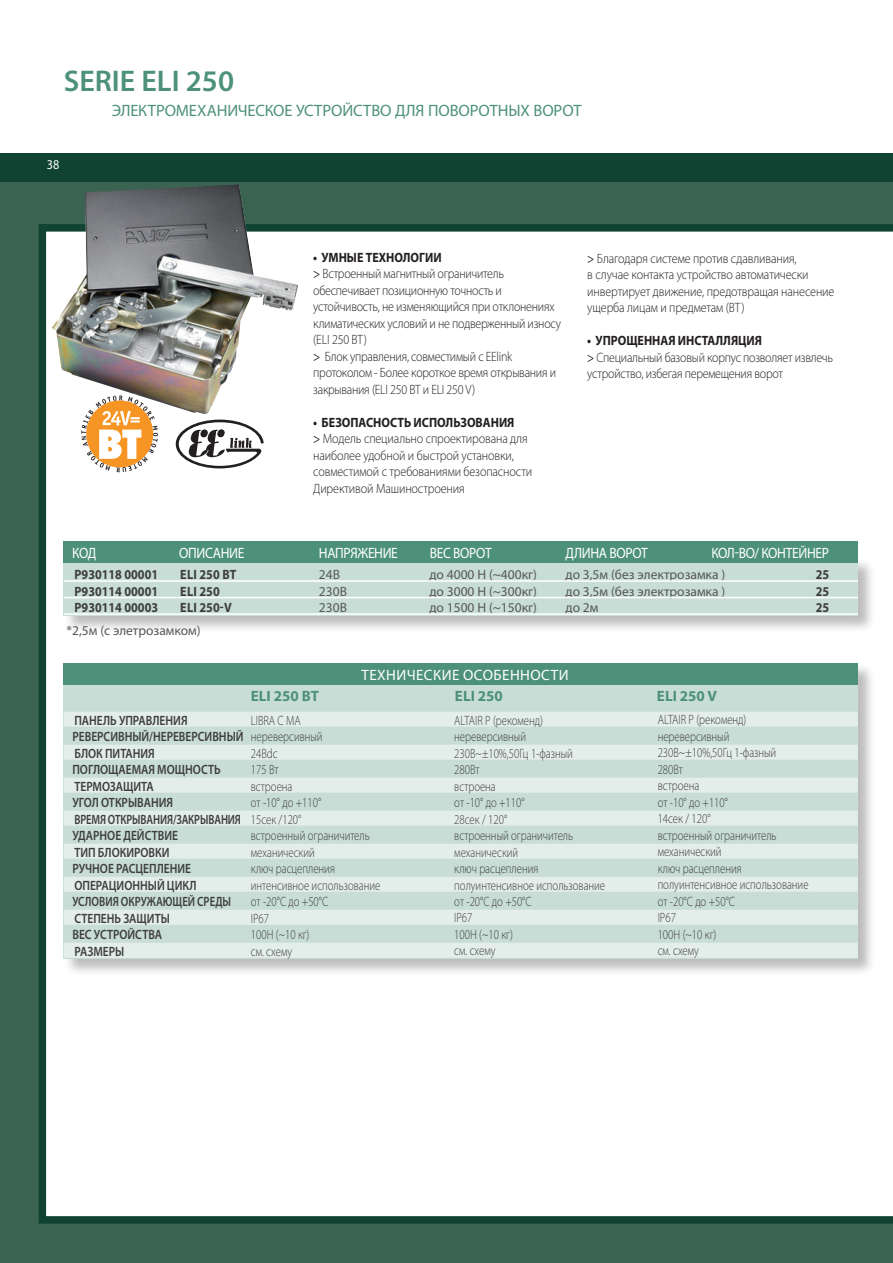
<style>
.page{position:relative;width:893px;height:1263px;background:#fff}
.page>*{position:absolute;margin:0;border:0;box-sizing:border-box;transform-origin:0 0}
.t1{font:600 30px "Myriad Pro";color:#4d917a}
.t2{font:16.5px "Myriad Pro";letter-spacing:.02em;color:#4d917a}
.t3{font:15px "Myriad Pro";letter-spacing:.03em;color:#fff;scale:.9 1}
.t4{font:15px "Myriad Pro";letter-spacing:.03em;color:#fff}
.t5{font:700 15px "Myriad Pro";color:#4d917a}
.t6{font:300 13.5px/16.5px "Myriad Pro";color:#3e3e3f;scale:.8 1}
.t7{font:300 13.5px/16.5px "Myriad Pro";letter-spacing:-.02em;color:#231f20;scale:.89 1}
.t8{font:300 13.5px/16.5px "Myriad Pro";letter-spacing:-.02em;color:#231f20;scale:.9 1}
.t9{font:600 13.5px/16.5px "Myriad Pro";color:#3e3e3f;scale:.85 1}
.t10{font:13.5px/16.5px "Myriad Pro";color:#57585a;text-align:justify}
.t11{font:700 13.5px/16.5px "Myriad Pro";color:#3e3e3f;text-align:justify;scale:.9 1}
.t12{font:700 13.5px "Myriad Pro";color:#231f20;scale:.89 1}
.t13{font:13.5px "Myriad Pro";color:#fff;scale:.9 1}
.s1{font-weight:700}
.s2{font-weight:400}
</style>
<div class="page">
<div style="left:0;top:176px;width:893px;height:1087px;background:#3a6352"></div>
<div style="left:39px;top:224px;width:854px;height:1000px;background:#fff"></div>
<div style="left:0;top:153px;width:893px;height:28px;background:#104331"></div>
<div style="left:63px;top:662px;width:819px;height:321px;background:#231f20;opacity:.3"></div>
<div style="left:64px;top:663px;width:794px;height:296px;background:#c9ddd7"></div>
<div style="left:63px;top:557px;width:819px;height:82px;background:#231f20;opacity:.3"></div>
<div style="left:64px;top:558px;width:794px;height:58px;background:#c9ddd7"></div>
<div style="left:64px;top:712px;width:794px;height:15px;background:#e3edea"></div>
<div style="left:64px;top:745px;width:794px;height:15px;background:#e3edea"></div>
<div style="left:64px;top:778px;width:794px;height:15px;background:#e3edea"></div>
<div style="left:64px;top:811px;width:794px;height:15px;background:#e3edea"></div>
<div style="left:64px;top:844px;width:794px;height:15px;background:#e3edea"></div>
<div style="left:64px;top:877px;width:794px;height:15px;background:#e3edea"></div>
<div style="left:64px;top:910px;width:794px;height:15px;background:#e3edea"></div>
<div style="left:64px;top:943px;width:794px;height:15px;background:#e3edea"></div>
<div style="left:64px;top:663px;width:794px;height:22px;background:#4d917a"></div>
<hr style="left:64px;top:580px;width:794px;height:2px;background:#fff">
<hr style="left:64px;top:597px;width:794px;height:1px;background:#fff">
<hr style="left:64px;top:613px;width:794px;height:2px;background:#fff">
<div style="left:64px;top:541px;width:794px;height:22px;background:#4d917a"></div>
<img style="left:52px;top:184px;width:246px;height:231px">
<svg style="left:81px;top:395px;width:77px;height:77px"></svg>
<svg style="left:176px;top:420px;width:88px;height:48px"></svg>
<h1 class="t1" style="left:64px;top:61px;width:172px">SERIE ELI 250</h1>
<p class="t13" style="left:47px;top:156px;width:15px">38</p>
<p class="t2" style="left:112px;top:100px;width:470px">Электромеханическое устройство для поворотных ворот</p>
<p class="t7" style="left:313px;top:249px;width:280px;text-indent:53px"><span class="s1">технологии<br></span><span class="s2">&gt;</span> Встроенный магнитный ограничитель обеспечивает позиционную точность и устойчивость, не изменяющийся при отклонениях климатических условий и не подверженный износу (ELI 250 bt)<br><span class="s2">&gt;</span> Блок управления, совместимый с EElink протоколом - Более короткое время открывания и закрывания (ELI 250 BT и ELI 250 V)</p>
<p class="t12" style="left:313px;top:413px;width:27px">• Безопасность</p>
<p class="t12" style="left:313px;top:248px;width:28px">• Умные</p>
<p class="t8" style="left:313px;top:414px;width:245px;text-indent:100px"><span class="s1">использования<br></span><span class="s2">&gt;</span> Модель специально спроектирована для наиболее удобной и быстрой установки, совместимой с требованиями безопасности Директивой Машиностроения</p>
<p class="t8" style="left:587px;top:250px;width:276px"><span class="s2">&gt;</span> Благодаря системе против сдавливания,<br>в случае контакта устройство автоматически инвертирует движение, предотвращая нанесение ущерба лицам и предметам (BT)</p>
<p class="t12" style="left:587px;top:332px;width:28px">• Упрощенная</p>
<p class="t7" style="left:587px;top:332px;width:278px;text-indent:91px"><span class="s1">инсталляция<br></span><span class="s2">&gt;</span> Специальный базовый корпус позволяет извлечь устройство, избегая перемещения ворот</p>
<p class="t3" style="left:72px;top:543px;width:28px">Код</p>
<p class="t3" style="left:179px;top:543px;width:74px">Описание</p>
<p class="t3" style="left:319px;top:543px;width:111px">Напряжение В</p>
<p class="t3" style="left:437px;top:543px;width:61px">ес ворот</p>
<p class="t3" style="left:566px;top:543px;width:92px">Длина ворот</p>
<p class="t3" style="left:711px;top:543px;width:132px">Кол-во/ контейнер</p>
<p class="t11" style="left:74px;top:566px;width:95px">P930118 00001<br>P930114 00001<br>P930114 00003</p>
<p class="t11" style="left:180px;top:566px;width:64px;text-align:left">ELI 250 BT<br>ELI 250<br>ELI 250-V</p>
<p class="t10" style="left:67px;top:622px;width:136px">*2,5м (с элетрозамком)</p>
<p class="t10" style="left:319px;top:566px;width:30px;text-align:left">24B<br>230B<br>230B</p>
<p class="t10" style="left:429px;top:566px;width:109px">до 4000 H (~400кг) до 3000 H (~300кг) до 1500 H (~150кг)</p>
<p class="t10" style="left:566px;top:566px;width:161px">до 3,5м (без электрозамка ) до 3,5м (без электрозамка ) до 2м</p>
<p class="t11" style="left:816px;top:566px;width:16px">25<br>25<br>25</p>
<p class="t9" style="left:72px;top:711px;width:203px">Панель управления<br>Реверсивный/нереверсивный<br>Блок питания<br>Поглощаемая мощность<br>Термозащита<br>Угол открывания<br>Время открывания/закрывания<br>Ударное действие<br>Тип блокировки<br>Ручное расцепление<br>Оп ерационный цикл<br>Условия окружающей среды<br>Степень защиты<br>Вес устройства<br>Размеры</p>
<p class="t4" style="left:361px;top:665px;width:209px">Технические особенности</p>
<p class="t5" style="left:251px;top:686px;width:69px">ELI 250 BT</p>
<p class="t5" style="left:455px;top:686px;width:49px">ELI 250</p>
<p class="t5" style="left:657px;top:686px;width:61px">ELI 250 V</p>
<p class="t6" style="left:251px;top:712px;width:163px">LIBRA C MA<br>нереверсивный<br>24Вdc<br>175 Вт<br>встроена<br>от -10° до +110°<br>15сек /120°<br>встроенный ограничитель механический<br>ключ расцепления интенсивное использование от -20°С до +50°С<br>IP67<br>100Н (~10 кг)<br>см. схему</p>
<p class="t6" style="left:454px;top:712px;width:190px">ALTAIR P (рекоменд) нереверсивный<br>230В~±10%,50Гц 1-фазный<br>280Вт<br>встроена<br>от -10° до +110°<br>28сек / 120°<br>встроенный ограничитель механический<br>ключ расцепления полуинтенсивное использование от -20°С до +50°С<br>IP67<br>100Н (~10 кг)<br>см. схему</p>
<p class="t6" style="left:658px;top:712px;width:190px">ALTAIR P (рекоменд) нереверсивный<br>230В~±10%,50Гц 1-фазный<br>280Вт<br>встроена<br>от -10° до +110°<br>14сек / 120°<br>встроенный ограничитель механический<br>ключ расцепления полуинтенсивное использование от -20°С до +50°С<br>IP67<br>100Н (~10 кг)<br>см. схему</p>
</div>
